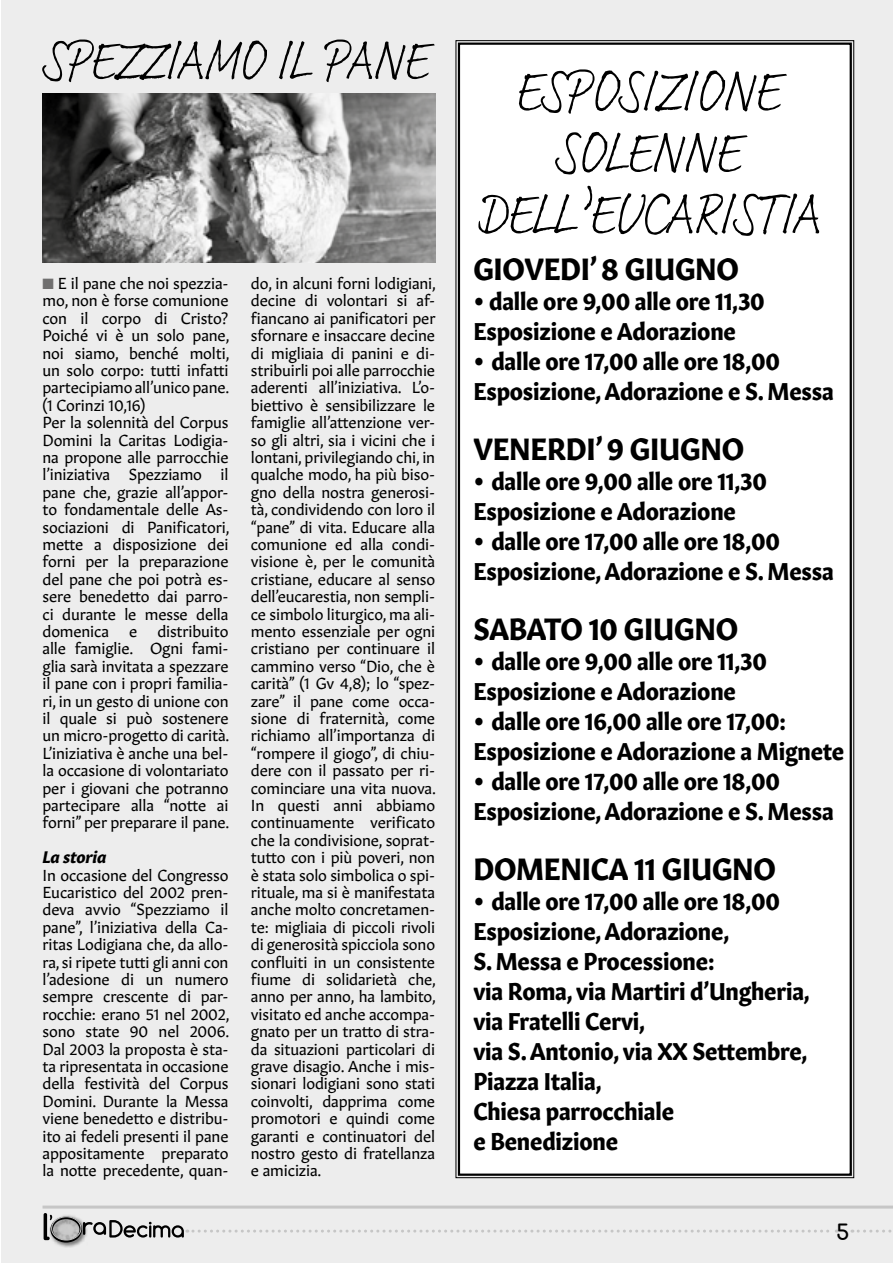
<style>
.page{position:relative;width:893px;height:1263px;background:#fff}
.page>*{position:absolute;margin:0;border:0;box-sizing:border-box;transform-origin:0 0}
.t1{font:59.85px "Adobe Handwriting Frank";letter-spacing:-.01em;color:#000}
.t2{font:57.6px "Adobe Handwriting Frank";letter-spacing:-.01em;color:#000}
.t3{font:700 30.3px "Gitan Latn";letter-spacing:-.01em;color:#000;scale:.93 1}
.t4{font:700 24px/30px "Gitan Latn";letter-spacing:-.01em;color:#000;scale:.93 1}
.t5{font:700 21.15px "Comfortaa";color:#000}
.t6{font:italic 700 16.5px "Gitan Latn";letter-spacing:-.015em;color:#000}
.t7{font:15.75px/17.4px "Gitan Latn";letter-spacing:-.01em;color:#000;text-align:justify}
.s1{color:#706f6f}
.s2{font-family:"Abadi MT Std";font-weight:800}
</style>
<div class="page">
<div style="left:1px;top:0;width:892px;height:1263px;background:#ededed"></div>
<div style="left:49px;top:1215px;width:39px;height:33px;background:#000;opacity:.75"></div>
<img style="left:52px;top:1218px;width:29px;height:23px">
<div style="left:50px;top:1216px;width:32px;height:26px;border:3px solid #000;border-radius:50%"></div>
<div style="left:52px;top:1217px;width:29px;height:23px;border:1px solid #c6c6c6;border-radius:50%"></div>
<svg style="left:44px;top:1213px;width:8px;height:27px"></svg>
<div style="left:455px;top:40px;width:399px;height:1138px;background:#fff"></div>
<div style="left:458px;top:43px;width:394px;height:1133px;border:2px solid #000"></div>
<svg style="left:83px;top:1220px;width:754px;height:17px"></svg>
<hr style="left:43px;top:1205px;width:850px;height:3px;background:#c6c6c6">
<svg style="left:852px;top:1229px;width:40px;height:3px"></svg>
<img style="left:43px;top:94px;width:392px;height:169px">
<p class="t2" style="left:40px;top:21px;width:388px">SPEZZIAMO IL PANE</p>
<p class="t7" style="left:43px;top:273px;width:188px"><span class="s1">■</span> E il pane che noi spezzia&shy;mo, non è forse comunione con il corpo di Cristo?<br>Poiché vi è un solo pane, noi siamo, benché molti, un solo corpo: tutti infatti partecipiamo all’unico pane. (1 Corinzi 10,16)</p>
<p class="t7" style="left:43px;top:412px;width:188px">Per la solennità del Corpus Domini la Caritas Lodigia&shy;na propone alle parrocchie l’iniziativa Spezziamo il pane che, grazie all’appor&shy;to fondamentale delle As&shy;sociazioni di Panificatori, mette a disposizione dei forni per la preparazione del pane che poi potrà es&shy;sere benedetto dai parro&shy;ci durante le messe della domenica</p>
<p class="t7" style="left:43px;top:621px;width:188px;text-indent:115px">distribuito alle famiglie. Ogni fami&shy;glia sarà invitata a spezzare il pane con i propri familia&shy;ri, in un gesto di unione con il quale si può sostenere un micro-progetto di carità.<br>L’iniziativa è anche una bel&shy;la occasione di volontariato per i giovani che potranno partecipare alla “notte ai forni” per preparare il pane.</p>
<p class="t6" style="left:43px;top:843px;width:65px">La storia</p>
<p class="t7" style="left:43px;top:865px;width:188px">In occasione del Congresso Eucaristico del 2002 pren&shy;deva avvio “Spezziamo il pane”, l’iniziativa della Ca&shy;ritas Lodigiana che, da allo&shy;ra, si ripete tutti gli anni con l’adesione di un numero sempre crescente di par&shy;rocchie: erano 51 nel 2002, sono state 90 nel 2006.<br>Dal 2003 la proposta è sta&shy;ta ripresentata in occasione della festività del Corpus Domini. Durante la Messa viene benedetto e distribu&shy;ito ai fedeli presenti il pane appositamente preparato la notte precedente, quan-</p>
<p class="t7" style="left:129px;top:621px;width:10px">e</p>
<p class="t7" style="left:251px;top:273px;width:187px">do, in alcuni forni lodigiani, decine di volontari si af&shy;fiancano ai panificatori per sfornare e insaccare decine di migliaia di panini e di&shy;stribuirli poi alle parrocchie aderenti all’iniziativa. L’o&shy;biettivo è sensibilizzare le famiglie all’attenzione ver&shy;so gli altri, sia i vicini che i lontani, privilegiando chi, in qualche modo, ha più biso&shy;gno della nostra generosi&shy;tà, condividendo con loro il “pane” di vita. Educare alla comunione ed alla condi&shy;visione è, per le comunità cristiane, educare al senso dell’eucarestia, non sempli&shy;ce simbolo liturgico, ma ali&shy;mento essenziale per ogni cristiano per continuare il cammino verso “Dio, che è carità” (1 Gv 4,8); lo “spez&shy;zare” il pane come occa&shy;sione di fraternità, come richiamo all’importanza di “rompere il giogo”, di chiu&shy;dere con il passato per ri&shy;cominciare una vita nuova.<br>In questi anni abbiamo continuamente verificato che la condivisione, soprat&shy;tutto con i più poveri, non è stata solo simbolica o spi&shy;rituale, ma si è manifestata anche molto concretamen&shy;te: migliaia di piccoli rivoli di generosità spicciola sono confluiti in un consistente fiume di solidarietà che, anno per anno, ha lambito, visitato ed anche accompa&shy;gnato per un tratto di stra&shy;da situazioni particolari di grave disagio. Anche i mis&shy;sionari lodigiani sono stati coinvolti, dapprima come promotori e quindi come garanti e continuatori del nostro gesto di fratellanza e amicizia.</p>
<p class="t1" style="left:513px;top:50px;width:266px">ESPOSIZIONE</p>
<p class="t1" style="left:552px;top:112px;width:188px">SOLENNE</p>
<p class="t1" style="left:473px;top:173px;width:347px">DELL’EUCARISTIA</p>
<p class="t3" style="left:473px;top:242px;width:287px">GIOVEDI’ 8 GIUGNO</p>
<p class="t4" style="left:473px;top:284px;width:315px"><span class="s2">•</span> dalle ore 9,00 alle ore 11,30</p>
<p class="t4" style="left:473px;top:314px;width:284px">Esposizione e Adorazione</p>
<p class="t4" style="left:473px;top:344px;width:389px"><span class="s2">•</span> dalle ore 17,00 alle ore 18,00<br>Esposizione, Adorazione e S. Messa</p>
<p class="t3" style="left:473px;top:422px;width:293px">VENERDI’ 9 GIUGNO</p>
<p class="t4" style="left:473px;top:464px;width:317px"><span class="s2">•</span> dalle ore 9,00 alle ore 11,30</p>
<p class="t4" style="left:473px;top:494px;width:284px">Esposizione e Adorazione</p>
<p class="t4" style="left:473px;top:524px;width:331px"><span class="s2">•</span> dalle ore 17,00 alle ore 18,00</p>
<p class="t4" style="left:473px;top:554px;width:389px">Esposizione, Adorazione e S. Messa</p>
<p class="t3" style="left:473px;top:602px;width:286px">SABATO 10 GIUGNO</p>
<p class="t4" style="left:473px;top:644px;width:317px"><span class="s2">•</span> dalle ore 9,00 alle ore 11,30</p>
<p class="t4" style="left:473px;top:674px;width:284px">Esposizione e Adorazione</p>
<p class="t4" style="left:473px;top:704px;width:338px"><span class="s2">•</span> dalle ore 16,00 alle ore 17,00:</p>
<p class="t4" style="left:473px;top:734px;width:400px">Esposizione e Adorazione a Mignete</p>
<p class="t4" style="left:473px;top:764px;width:331px"><span class="s2">•</span> dalle ore 17,00 alle ore 18,00</p>
<p class="t4" style="left:473px;top:794px;width:389px">Esposizione, Adorazione e S. Messa</p>
<p class="t3" style="left:473px;top:842px;width:327px">DOMENICA 11 GIUGNO</p>
<p class="t4" style="left:473px;top:884px;width:331px"><span class="s2">•</span> dalle ore 17,00 alle ore 18,00</p>
<p class="t4" style="left:473px;top:914px;width:277px">Esposizione, Adorazione,</p>
<p class="t4" style="left:473px;top:944px;width:261px">S. Messa e Processione:</p>
<p class="t4" style="left:473px;top:974px;width:363px">via Roma, via Martiri d’Ungheria,</p>
<p class="t4" style="left:473px;top:1004px;width:186px">via Fratelli Cervi,</p>
<p class="t4" style="left:473px;top:1034px;width:361px">via S. Antonio, via XX Settembre,</p>
<p class="t4" style="left:473px;top:1064px;width:139px">Piazza Italia,</p>
<p class="t4" style="left:473px;top:1094px;width:217px">Chiesa parrocchiale</p>
<p class="t4" style="left:473px;top:1124px;width:157px">e Benedizione</p>
<p class="t5" style="left:836px;top:1213px;width:15px">5</p>
</div>
